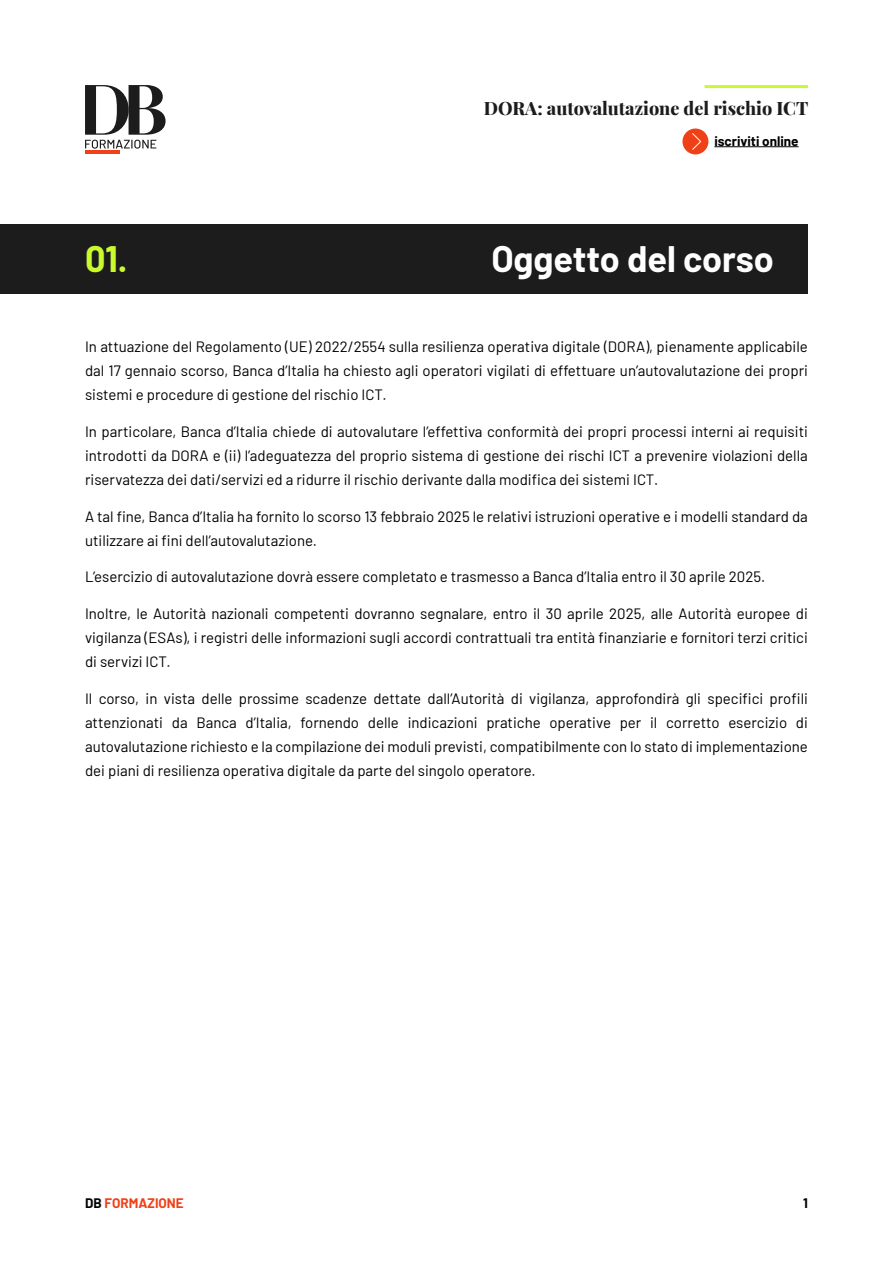
<style>
.page{position:relative;width:893px;height:1263px;background:#fff}
.page>*{position:absolute;margin:0;border:0;box-sizing:border-box;transform-origin:0 0}
.t1{font:700 36px "Barlow";color:#fff}
.t2{font:700 36px "Barlow";color:#c9fa30}
.t3{font:800 18px "Playfair Display";color:#1c1c1c}
.t4{font:15px/24px "Barlow";color:#000;text-align:justify}
.t5{font:700 13.5px "Barlow";color:#000}
.t6{font:700 13.5px "Barlow";color:#f04017}
.s1{color:#000}
</style>
<div class="page">
<hr style="left:85px;top:151px;width:35px;height:3px;background:#f04017">
<svg style="left:85px;top:85px;width:81px;height:64px"></svg>
<hr style="left:705px;top:85px;width:103px;height:3px;background:#c9fa30">
<hr style="left:714px;top:146px;width:85px;height:1px;background:#000">
<div style="left:682px;top:129px;width:26px;height:25px;background:#f04017;border-radius:50%"></div>
<svg style="left:692px;top:133px;width:9px;height:17px"></svg>
<div style="left:0;top:224px;width:808px;height:69px;background:#1c1c1c"></div>
<p class="t3" style="left:484px;top:94px;width:326px">DORA: autovalutazione del rischio ICT</p>
<p class="t5" style="left:714px;top:131px;width:86px">iscriviti online</p>
<h1 class="t2" style="left:85px;top:232px;width:44px">01.</h1>
<h1 class="t1" style="left:491px;top:232px;width:284px">Oggetto del corso</h1>
<p class="t4" style="left:85px;top:333px;width:724px">In attuazione del Regolamento (UE) 2022/2554 sulla resilienza operativa digitale (DORA), pienamente applicabile dal 17 gennaio scorso, Banca d’Italia ha chiesto agli operatori vigilati di effettuare un’autovalutazione dei propri sistemi e procedure di gestione del rischio ICT.</p>
<p class="t4" style="left:85px;top:418px;width:724px">In particolare, Banca d’Italia chiede di autovalutare l’effettiva conformità dei propri processi interni ai requisiti introdotti da DORA e (ii) l’adeguatezza del proprio sistema di gestione dei rischi ICT a prevenire violazioni della riservatezza dei dati/servizi ed a ridurre il rischio derivante dalla modifica dei sistemi ICT.</p>
<p class="t4" style="left:85px;top:503px;width:724px">A tal fine, Banca d’Italia ha fornito lo scorso 13 febbraio 2025 le relativi istruzioni operative e i modelli standard da utilizzare ai fini dell’autovalutazione.</p>
<p class="t4" style="left:85px;top:564px;width:682px">L’esercizio di autovalutazione dovrà essere completato e trasmesso a Banca d’Italia entro il 30 aprile 2025.</p>
<p class="t4" style="left:85px;top:600px;width:724px">Inoltre, le Autorità nazionali competenti dovranno segnalare, entro il 30 aprile 2025, alle Autorità europee di vigilanza (ESAs), i registri delle informazioni sugli accordi contrattuali tra entità finanziarie e fornitori terzi critici di servizi ICT.</p>
<p class="t4" style="left:85px;top:685px;width:724px">Il corso, in vista delle prossime scadenze dettate dall’Autorità di vigilanza, approfondirà gli specifici profili attenzionati da Banca d’Italia, fornendo delle indicazioni pratiche operative per il corretto esercizio di autovalutazione richiesto e la compilazione dei moduli previsti, compatibilmente con lo stato di implementazione dei piani di resilienza operativa digitale da parte del singolo operatore.</p>
<p class="t6" style="left:85px;top:1193px;width:100px"><span class="s1">DB</span> FORMAZIONE</p>
<p class="t5" style="left:803px;top:1193px;width:6px">1</p>
</div>
